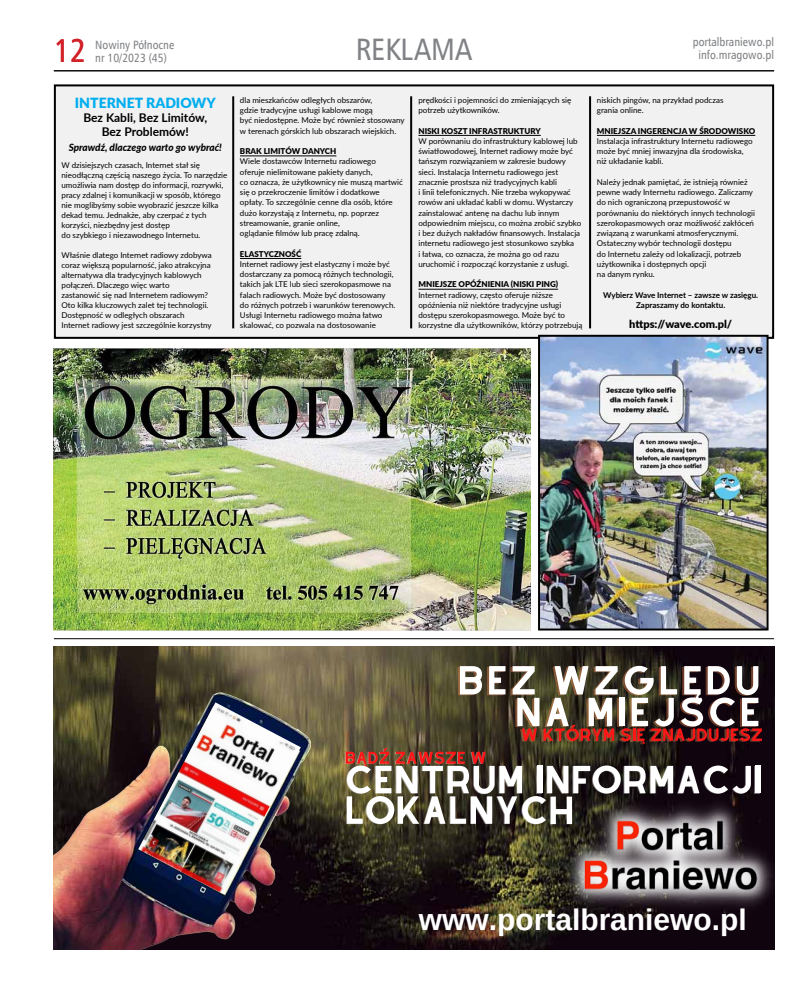
<style>
.page{position:relative;width:811px;height:993px;background:#fff}
.page>*{position:absolute;margin:0;border:0;box-sizing:border-box;transform-origin:0 0}
.t1{font:33px "Humnst 777 Cn EU";color:#d2232a}
.t2{font:31px "Humnst 777 Cn EU";color:#808285}
.t3{font:700 30px "Arimo";color:#fff}
.t4{font:900 14px "Lato";color:#00aeef}
.t5{font:12px/13px "Humnst 777 Cn EU";color:#808285}
.t6{font:700 12px/14.4px "Lato";color:#000;text-align:center}
.t7{font:900 11px "Lato";color:#000}
.t8{font:italic 800 10px "Lato";color:#000}
.t9{font:8px/10.2px "Lato";color:#000}
.t10{font:900 8px "Lato";color:#000}
.t11{font:700 8px/10.2px "Lato";color:#000;text-align:center}
</style>
<div class="page">
<div style="left:55px;top:85px;width:718px;height:253px;background:#f1f1f2"></div>
<div style="left:54px;top:84px;width:720px;height:255px;border:2px solid #000"></div>
<hr style="left:54px;top:71px;width:720px;height:1px;background:#000">
<hr style="left:54px;top:638px;width:720px;height:1px;background:#000">
<img style="left:372px;top:646px;width:402px;height:303px">
<img style="left:54px;top:646px;width:318px;height:303px">
<img style="left:345px;top:665px;width:417px;height:159px">
<img style="left:138px;top:702px;width:163px;height:191px">
<img style="left:559px;top:796px;width:215px;height:117px">
<img style="left:54px;top:349px;width:476px;height:281px">
<img style="left:541px;top:338px;width:224px;height:289px">
<div style="left:538px;top:335px;width:230px;height:295px;border:2px solid #000"></div>
<hr style="left:240px;top:156px;width:96px;height:1px;background:#000">
<hr style="left:240px;top:258px;width:61px;height:1px;background:#000">
<hr style="left:418px;top:135px;width:123px;height:1px;background:#000">
<hr style="left:418px;top:289px;width:140px;height:1px;background:#000">
<hr style="left:597px;top:135px;width:158px;height:1px;background:#000">
<hr style="left:232px;top:96px;width:2px;height:232px;background:#000">
<hr style="left:410px;top:96px;width:2px;height:232px;background:#000">
<hr style="left:589px;top:96px;width:2px;height:232px;background:#000">
<h1 class="t1" style="left:54px;top:30px;width:34px">12</h1>
<h3 class="t5" style="left:95px;top:38px;width:81px">Nowiny Północne nr 10/2023 (45)</h3>
<h3 class="t5" style="left:693px;top:35px;width:83px">portalbraniewo.pl</h3>
<h2 class="t2" style="left:356px;top:30px;width:18px">reklama</h2>
<h3 class="t5" style="left:698px;top:48px;width:77px">info.mragowo.pl</h3>
<h3 class="t4" style="left:75px;top:92px;width:142px">INTERNET RADIOWY</h3>
<h3 class="t6" style="left:83px;top:110px;width:125px">Bez Kabli, Bez Limitów,<br>Bez Problemów!</h3>
<p class="t8" style="left:69px;top:140px;width:155px">Sprawdź, dlaczego warto go wybrać!</p>
<p class="t9" style="left:62px;top:159px;width:167px">W dzisiejszych czasach, Internet stał się nieodłączną częścią naszego życia. To narzędzie umożliwia nam dostęp do informacji, rozrywki, pracy zdalnej i komunikacji w sposób, którego nie moglibyśmy sobie wyobrazić jeszcze kilka dekad temu. Jednakże, aby czerpać z tych korzyści, niezbędny jest dostęp<br>do szybkiego i niezawodnego Internetu.</p>
<p class="t9" style="left:62px;top:249px;width:152px">Właśnie dlatego Internet radiowy zdobywa coraz większą popularność, jako atrakcyjna alternatywa dla tradycyjnych kablowych połączeń. Dlaczego więc warto<br>zastanowić się nad Internetem radiowym?<br>Oto kilka kluczowych zalet tej technologii.<br>Dostępność w odległych obszarach Internet radiowy jest szczególnie korzystny</p>
<p class="t9" style="left:240px;top:94px;width:166px">dla mieszkańców odległych obszarów,<br>gdzie tradycyjne usługi kablowe mogą<br>być niedostępne. Może być również stosowany w terenach górskich lub obszarach wiejskich.</p>
<p class="t10" style="left:240px;top:145px;width:98px">BRAK LIMITÓW DANYCH</p>
<p class="t9" style="left:240px;top:156px;width:164px">Wiele dostawców Internetu radiowego<br>oferuje nielimitowane pakiety danych,<br>co oznacza, że użytkownicy nie muszą martwić się o przekroczenie limitów i dodatkowe opłaty. To szczególnie cenne dla osób, które dużo korzystają z Internetu, np. poprzez streamowanie, granie online,<br>oglądanie filmów lub pracę zdalną.</p>
<p class="t10" style="left:240px;top:247px;width:63px">ELASTYCZNOŚĆ</p>
<p class="t9" style="left:240px;top:258px;width:157px">Internet radiowy jest elastyczny i może być dostarczany za pomocą różnych technologii, takich jak LTE lub sieci szerokopasmowe na falach radiowych. Może być dostosowany do różnych potrzeb i warunków terenowych.<br>Usługi Internetu radiowego można łatwo skalować, co pozwala na dostosowanie</p>
<p class="t9" style="left:418px;top:94px;width:154px">prędkości i pojemności do zmieniających się potrzeb użytkowników.</p>
<p class="t10" style="left:418px;top:124px;width:124px">NI SKI KOSZT INFRASTRUKTURY</p>
<p class="t9" style="left:418px;top:135px;width:164px">W porównaniu do infrastruktury kablowej lub światłowodowej, Internet radiowy może być tańszym rozwiązaniem w zakresie budowy sieci. Instalacja Internetu radiowego jest znacznie prostsza niż tradycyjnych kabli<br>i linii telefonicznych. Nie trzeba wykopywać rowów ani układać kabli w domu. Wystarczy zainstalować antenę na dachu lub innym odpowiednim miejscu, co można zrobić szybko i bez dużych nakładów finansowych. Instalacja internetu radiowego jest stosunkowo szybka<br>i łatwa, co oznacza, że można go od razu uruchomić i rozpocząć korzystanie z usługi.</p>
<p class="t10" style="left:418px;top:278px;width:141px">MNIEJSZE OPÓŹNIENIA (NISKI PING)</p>
<p class="t9" style="left:418px;top:289px;width:165px">Internet radiowy, często oferuje niższe opóźnienia niż niektóre tradycyjne usługi dostępu szerokopasmowego. Może być to korzystne dla użytkowników, którzy potrzebują</p>
<p class="t9" style="left:597px;top:94px;width:128px">niskich pingów, na przykład podczas grania online.</p>
<p class="t10" style="left:597px;top:124px;width:160px">MNIEJSZA INGERENCJA W ŚRODOWISKO</p>
<p class="t9" style="left:597px;top:135px;width:157px">Instalacja infrastruktury Internetu radiowego może być mniej inwazyjna dla środowiska, niż układanie kabli.</p>
<p class="t9" style="left:597px;top:176px;width:160px">Należy jednak pamiętać, że istnieją również pewne wady Internetu radiowego. Zaliczamy do nich ograniczoną przepustowość w porównaniu do niektórych innych technologii szerokopasmowych oraz możliwość zakłóceń związaną z warunkami atmosferycznymi.<br>Ostateczny wybór technologii dostępu<br>do Internetu zależy od lokalizacji, potrzeb użytkownika i dostępnych opcji<br>na danym rynku.</p>
<p class="t11" style="left:603px;top:289px;width:156px">Wybierz Wave Internet – zawsze w zasięgu.<br>Zapraszamy do kontaktu.</p>
<h3 class="t7" style="left:629px;top:316px;width:104px">HTTPS://WAVE.COM.PL/</h3>
<h3 class="t3" style="left:419px;top:898px;width:329px">www.portalbraniewo.pl</h3>
</div>
